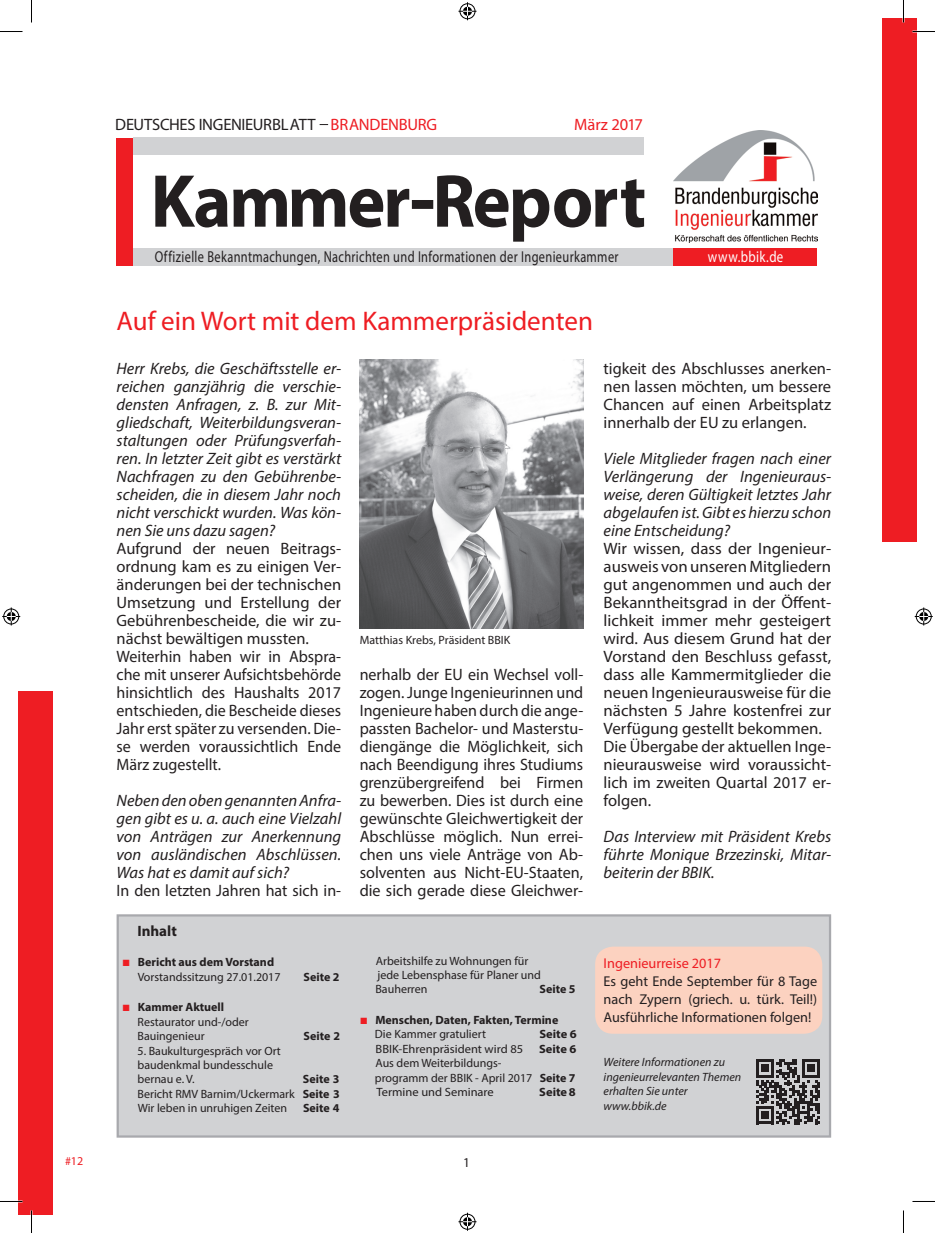
<style>
.page{position:relative;width:935px;height:1233px;background:#fff}
.page>*{position:absolute;margin:0;border:0;box-sizing:border-box;transform-origin:0 0}
.t1{font:700 75.6px "Myriad Pro";letter-spacing:-.03em;color:#231f20;scale:.95 1}
.t2{font:27px "Myriad Pro";color:#ee1d23}
.t3{font:16.5px/18px "Myriad Pro";color:#231f20}
.t4{font:italic 16.5px/18px "Myriad Pro";color:#231f20;text-align:justify}
.t5{font:16.5px "Myriad Pro";letter-spacing:-.01em;color:#ee1d23}
.t6{font:15.9px "Myriad Pro";letter-spacing:.03em;color:#231f20;scale:.78 1}
.t7{font:15.9px "Myriad Pro";letter-spacing:.03em;color:#fff;scale:.81 1}
.t8{font:700 15px "Myriad Pro";color:#231f20}
.t9{font:14.25px/18px "Myriad Pro";color:#231f20;text-align:justify}
.t10{font:14.25px "Myriad Pro";color:#ee1d23}
.t11{font:13.5px "Myriad Pro";color:#231f20}
.t12{font:12px/14.4px "Myriad Pro";color:#231f20}
.t13{font:italic 12px/14.4px "Myriad Pro";color:#231f20}
.t14{font:700 12px/14.4px "Myriad Pro";color:#231f20}
.t15{font:12px "Myriad Pro";color:#231f20;scale:1.04 1}
.t16{font:700 12px "Myriad Pro";color:#231f20;scale:1.04 1}
.t17{font:12px "Myriad Pro";color:#ee1d23}
.s1{color:#ee1d23}
.s2{font-family:"Arial";font-size:13.5px;color:#ee1d23}
.s3{font-weight:700}
.s4{font-family:"Arial";font-weight:400;font-size:13.5px;color:#ee1d23}
.s5{font-weight:400}
</style>
<div class="page">
<div style="left:117px;top:914px;width:714px;height:223px;background:#d1d2d4;border:2px solid #a8a9ad"></div>
<div style="left:412px;top:200px;width:21px;height:9px;background:#231f20"></div>
<div style="left:134px;top:138px;width:510px;height:17px;background:#d1d2d4"></div>
<div style="left:134px;top:248px;width:539px;height:17px;background:#d1d2d4"></div>
<div style="left:117px;top:138px;width:16px;height:127px;background:#ee1d23"></div>
<div style="left:673px;top:248px;width:143px;height:17px;background:#ee1d23"></div>
<div style="left:882px;top:19px;width:34px;height:523px;background:#ee1d23"></div>
<div style="left:19px;top:691px;width:34px;height:523px;background:#ee1d23"></div>
<svg style="left:756px;top:1059px;width:64px;height:64px"></svg>
<img style="left:673px;top:130px;width:144px;height:112px">
<div style="left:595px;top:946px;width:227px;height:87px;background:#fcd2c0;border-radius:18px"></div>
<img style="left:360px;top:360px;width:223px;height:268px">
<hr style="left:0;top:1200px;width:22px;height:2px;background:#fff">
<hr style="left:902px;top:0;width:2px;height:23px;background:#fff">
<svg style="left:0;top:31px;width:22px;height:1px"></svg>
<svg style="left:912px;top:31px;width:23px;height:1px"></svg>
<svg style="left:0;top:1201px;width:22px;height:1px"></svg>
<svg style="left:912px;top:1201px;width:23px;height:1px"></svg>
<svg style="left:31px;top:0;width:1px;height:23px"></svg>
<svg style="left:31px;top:1210px;width:1px;height:22px"></svg>
<svg style="left:903px;top:0;width:1px;height:23px"></svg>
<svg style="left:903px;top:1210px;width:1px;height:22px"></svg>
<svg style="left:458px;top:2px;width:18px;height:18px"></svg>
<svg style="left:458px;top:1212px;width:18px;height:18px"></svg>
<svg style="left:2px;top:607px;width:18px;height:18px"></svg>
<svg style="left:914px;top:607px;width:18px;height:18px"></svg>
<p class="t3" style="left:115px;top:116px;width:323px">DEUTSCHES INGENIEURBLATT <span class="s1">BRANDENBURG</span></p>
<p class="t5" style="left:574px;top:115px;width:70px">März 2017</p>
<h1 class="t1" style="left:151px;top:152px;width:523px">Kammer Report</h1>
<p class="t6" style="left:155px;top:247px;width:596px">Offizielle Bekanntmachungen, Nachrichten und Informationen der Ingenieurkammer</p>
<p class="t7" style="left:708px;top:247px;width:95px">www.bbik.de</p>
<h2 class="t2" style="left:117px;top:304px;width:478px">Auf ein Wort mit dem Kammerpräsidenten</h2>
<p class="t4" style="left:117px;top:359px;width:226px">Herr Krebs, die Geschäftsstelle er&shy;reichen ganzjährig die verschie&shy;densten Anfragen, z. B. zur Mit&shy;gliedschaft, Weiterbildungsveran&shy;staltungen oder Prüfungsverfah&shy;ren. In letzter Zeit gibt es verstärkt Nachfragen zu den Gebührenbe&shy;scheiden, die in diesem Jahr noch nicht verschickt wurden. Was kön&shy;nen Sie uns dazu sagen?</p>
<p class="t3" style="left:117px;top:539px;width:226px">Aufgrund der neuen Beitrags&shy;ordnung kam es zu einigen Ver&shy;änderungen bei der technischen<br>Umsetzung und Erstellung der<br>Gebührenbescheide, die wir zu&shy;nächst bewältigen mussten.<br>Weiterhin haben wir in Abspra&shy;che mit unserer Aufsichtsbehörde hinsichtlich des Haushalts 2017 entschieden, die Bescheide dieses<br>Jahr erst später zu versenden. Die&shy;se werden voraussichtlich Ende<br>März zugestellt.</p>
<p class="t4" style="left:117px;top:791px;width:226px">Neben den oben genannten Anfra&shy;gen gibt es u. a. auch eine Vielzahl von Anträgen zur Anerkennung von ausländischen Abschlüssen.<br>Was hat es damit auf sich?</p>
<p class="t3" style="left:117px;top:881px;width:226px">In den letzten Jahren hat sich in-</p>
<p class="t12" style="left:360px;top:632px;width:152px">Matthias Krebs, Präsident BBIK</p>
<p class="t3" style="left:360px;top:665px;width:225px;text-align:justify">nerhalb der EU ein Wechsel voll&shy;zogen. Junge Ingenieurinnen und Ingenieure haben durch die ange&shy;passten Bachelor- und Masterstu&shy;diengänge die Möglichkeit, sich nach Beendigung ihres Studiums grenzübergreifend bei Firmen zu bewerben. Dies ist durch eine gewünschte Gleichwertigkeit der Abschlüsse möglich. Nun errei&shy;chen uns viele Anträge von Ab&shy;solventen aus Nicht-EU-Staaten, die sich gerade diese Gleichwer-</p>
<p class="t8" style="left:137px;top:920px;width:41px">Inhalt</p>
<p class="t12" style="left:138px;top:954px;width:144px;text-indent:-15px"><span class="s2">■</span> <span class="s3">Bericht aus dem Vorstand<br></span>Vorstandssitzung 27.01.2017</p>
<p class="t12" style="left:137px;top:999px;width:113px;text-indent:-15px"><span class="s2">■</span> <span class="s3">Kammer Aktuell<br></span>Restaurator und-/oder<br>Bauingenieur</p>
<p class="t14" style="left:303px;top:969px;width:37px">Seite 2</p>
<p class="t14" style="left:304px;top:1028px;width:38px">Seite 2</p>
<p class="t12" style="left:137px;top:1043px;width:145px">5. Baukulturgespräch vor Ort baudenkmal bundesschule bernau e. V.</p>
<p class="t12" style="left:137px;top:1071px;width:204px;text-align:justify;text-indent:165px"><span class="s3">Seite 3<br></span>Bericht RMV Barnim/Uckermark <span class="s3">Seite 3<br></span>Wir leben in unruhigen Zeiten</p>
<p class="t14" style="left:303px;top:1100px;width:38px">Seite 4</p>
<p class="t12" style="left:375px;top:953px;width:167px">Arbeitshilfe zu Wohnungen für jede Lebensphase für Planer und<br>Bauherren</p>
<p class="t14" style="left:539px;top:981px;width:37px">Seite 5</p>
<p class="t14" style="left:375px;top:1012px;width:185px;text-indent:-15px"><span class="s4">■</span> Menschen, Daten, Fakten, Termine<br><span class="s5">Die Kammer gratuliert</span></p>
<p class="t16" style="left:539px;top:1026px;width:37px">Seite 6</p>
<p class="t15" style="left:375px;top:1041px;width:143px">BBIK-Ehrenpräsident wird 85</p>
<p class="t16" style="left:539px;top:1040px;width:37px">Seite 6</p>
<p class="t12" style="left:375px;top:1055px;width:202px">Aus dem Weiterbildungs-<br>programm der BBIK - April 2017 <span class="s3">Seite 7<br></span>Termine und Seminare</p>
<p class="t16" style="left:539px;top:1084px;width:36px">Seite8</p>
<p class="t3" style="left:603px;top:359px;width:229px;text-align:justify">tigkeit des Abschlusses anerken&shy;nen lassen möchten, um bessere Chancen auf einen Arbeitsplatz innerhalb der EU zu erlangen.</p>
<p class="t4" style="left:603px;top:449px;width:229px">Viele Mitglieder fragen nach einer Verlängerung der Ingenieuraus&shy;weise, deren Gültigkeit letztes Jahr abgelaufen ist. Gibt es hierzu schon eine Entscheidung?</p>
<p class="t3" style="left:603px;top:539px;width:229px">Wir wissen, dass der Ingenieur&shy;ausweis von unseren Mitgliedern gut angenommen und auch der<br>Bekanntheitsgrad in der Öffent&shy;lichkeit immer mehr gesteigert wird. Aus diesem Grund hat der<br>Vorstand den Beschluss gefasst, dass alle Kammermitglieder die neuen Ingenieurausweise für die nächsten 5 Jahre kostenfrei zur<br>Verfügung gestellt bekommen.<br>Die Übergabe der aktuellen Inge&shy;nieurausweise wird voraussicht&shy;lich im zweiten Quartal 2017 er&shy;folgen.</p>
<p class="t4" style="left:603px;top:827px;width:229px">Das Interview mit Präsident Krebs führte Monique Brzezinski, Mitar&shy;beiterin der BBIK.</p>
<p class="t10" style="left:603px;top:954px;width:119px">Ingenieurreise 2017</p>
<p class="t9" style="left:603px;top:971px;width:215px">Es geht Ende September für 8 Tage nach Zypern (griech. u. türk. Teil!)<br>Ausführliche Informationen folgen!</p>
<p class="t13" style="left:603px;top:1054px;width:139px">Weitere Informationen zu ingenieurrelevanten Themen erhalten Sie unter www.bbik.de</p>
<p class="t17" style="left:65px;top:1153px;width:20px">#12</p>
<p class="t11" style="left:463px;top:1153px;width:8px">1</p>
</div>
